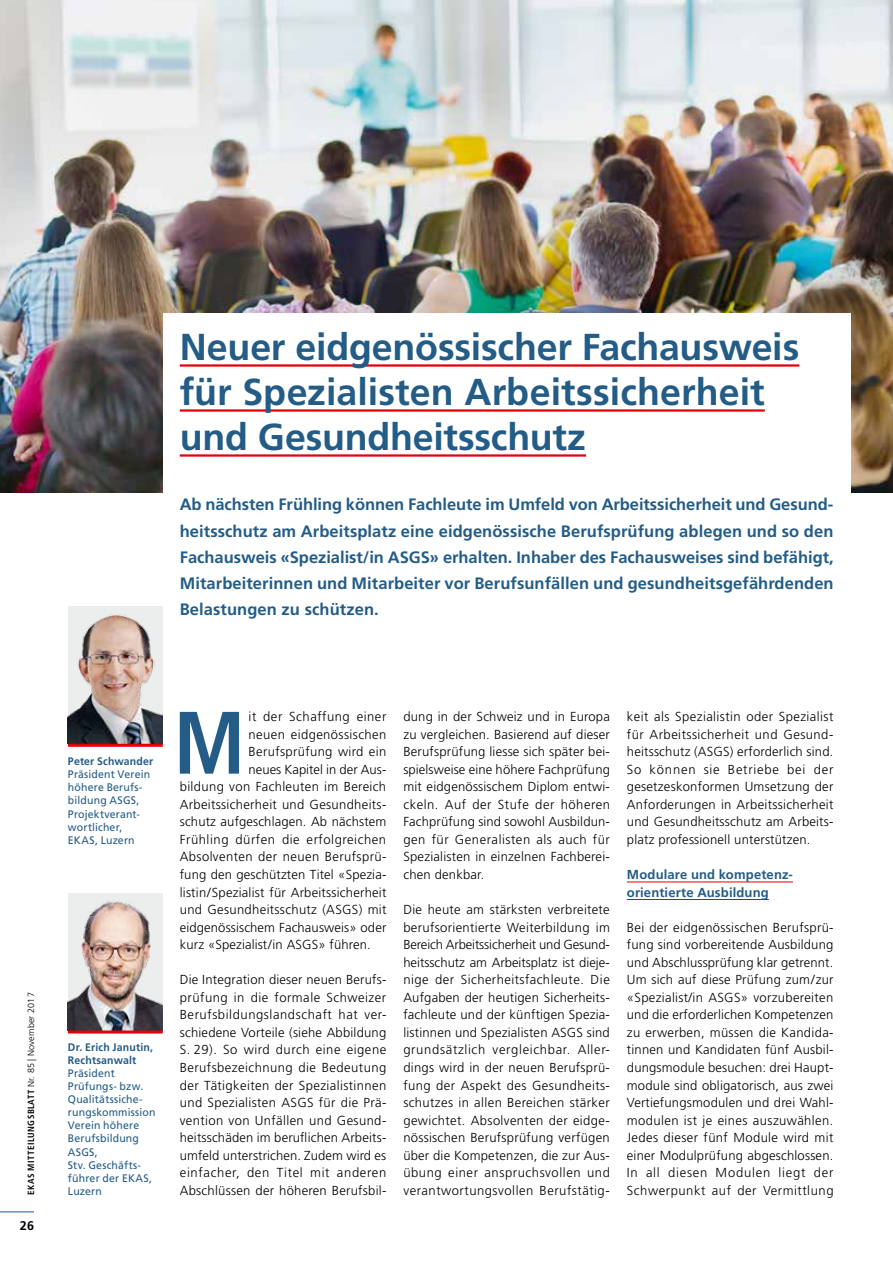
<style>
.page{position:relative;width:893px;height:1263px;background:#fff}
.page>*{position:absolute;margin:0;border:0;box-sizing:border-box;transform-origin:0 0}
.t1{font:700 condensed 88.5px "Frutiger LT Std";color:#235c86}
.t2{font:700 37.5px/45px "Frutiger LT Std";letter-spacing:-.005em;color:#235c86}
.t3{font:700 16.5px/26.2px "Frutiger LT Std";letter-spacing:.005em;color:#235c86;text-align:justify}
.t4{font:300 13.05px/17.5px "Frutiger LT Std";letter-spacing:.025em;color:#000;text-align:justify}
.t5{font:700 13.05px/17.5px "Frutiger LT Std";letter-spacing:.01em;color:#235c86}
.t6{font:300 13.05px "Frutiger LT Std";color:#000}
.t7{font:700 12.6px "Frutiger LT Std";color:#000}
.t8{font:10.95px/13.2px "Frutiger LT Std";letter-spacing:.015em;color:#235c86;scale:.96 1}
.t9{font:700 10.95px/13.2px "Frutiger LT Std";letter-spacing:.015em;color:#235c86;scale:.96 1}
.t10{font:700 condensed 9px "Frutiger LT Std";letter-spacing:.05em;color:#000}
.s1{font-weight:300;font-stretch:normal}
</style>
<div class="page">
<img style="left:0;top:0;width:893px;height:493px">
<div style="left:163px;top:313px;width:687px;height:232px;background:#fff"></div>
<hr style="left:627px;top:882px;width:166px;height:1px;background:#e3000b">
<hr style="left:627px;top:899px;width:142px;height:1px;background:#e3000b">
<hr style="left:180px;top:364px;width:619px;height:3px;background:#e3000b">
<hr style="left:180px;top:409px;width:585px;height:3px;background:#e3000b">
<hr style="left:180px;top:454px;width:406px;height:3px;background:#e3000b">
<img style="left:68px;top:606px;width:95px;height:138px">
<hr style="left:68px;top:744px;width:95px;height:3px;background:#e3000b">
<img style="left:68px;top:893px;width:95px;height:137px">
<hr style="left:68px;top:1030px;width:95px;height:3px;background:#e3000b">
<hr style="left:0;top:1211px;width:34px;height:1px;background:#235c86">
<h2 class="t2" style="left:180px;top:325px;width:621px">Neuer eidgenössischer Fachausweis für Spezialisten Arbeitssicherheit und Gesundheitsschutz</h2>
<p class="t3" style="left:180px;top:492px;width:655px">Ab nächsten Frühling können Fachleute im Umfeld von Arbeitssicherheit und Gesund&shy;heitsschutz am Arbeitsplatz eine eidgenössische Berufsprüfung ablegen und so den Fachausweis «Spezialist/in ASGS» erhalten. Inhaber des Fachausweises sind befähigt, Mitarbeiterinnen und Mitarbeiter vor Berufsunfällen und gesundheitsgefährdenden Belastungen zu schützen.</p>
<p class="t10" style="left:26px;top:1195px;width:204px;rotate:-90deg">EKAS MITTEILUNGSBLATT <span class="s1">Nr. 85 | November 2017</span></p>
<p class="t7" style="left:20px;top:1218px;width:16px">26</p>
<p class="t9" style="left:68px;top:755px;width:90px">Peter Schwander</p>
<p class="t8" style="left:68px;top:768px;width:87px">Präsident Verein höhere Berufs&shy;bildung ASGS,<br>Projektverant&shy;wortlicher,<br>EKAS, Luzern</p>
<p class="t9" style="left:68px;top:1040px;width:90px">Dr. Erich Janutin,<br>Rechtsanwalt</p>
<p class="t8" style="left:68px;top:1066px;width:93px">Präsident<br>Prüfungs- bzw.<br>Qualitätssiche&shy;rungskommission<br>Verein höhere<br>Berufsbildung<br>ASGS,<br>Stv. Geschäfts&shy;führer der EKAS,<br>Luzern</p>
<h1 class="t1" style="left:173px;top:690px;width:74px">M</h1>
<p class="t4" style="left:249px;top:708px;width:139px">it der Schaffung einer</p>
<p class="t4" style="left:249px;top:725px;width:139px">neuen eidgenössischen</p>
<p class="t4" style="left:249px;top:743px;width:139px">Berufsprüfung wird ein</p>
<p class="t6" style="left:249px;top:762px;width:139px">neues Kapitel in der Aus-</p>
<p class="t4" style="left:180px;top:778px;width:208px">bildung von Fachleuten im Bereich</p>
<p class="t4" style="left:180px;top:796px;width:208px">Arbeitssicherheit und Gesundheits-</p>
<p class="t4" style="left:180px;top:813px;width:208px">schutz aufgeschlagen. Ab nächstem</p>
<p class="t4" style="left:180px;top:831px;width:208px">Frühling dürfen die erfolgreichen</p>
<p class="t4" style="left:180px;top:848px;width:208px">Absolventen der neuen Berufsprü-</p>
<p class="t4" style="left:180px;top:866px;width:208px">fung den geschützten Titel «Spezia-</p>
<p class="t4" style="left:180px;top:883px;width:208px">listin/Spezialist für Arbeitssicherheit</p>
<p class="t4" style="left:180px;top:901px;width:208px">und Gesundheitsschutz (ASGS) mit</p>
<p class="t4" style="left:180px;top:918px;width:208px">eidgenössischem Fachausweis» oder</p>
<p class="t4" style="left:180px;top:936px;width:192px">kurz «Spezialist/in ASGS» führen.</p>
<p class="t4" style="left:180px;top:971px;width:208px">Die Integration dieser neuen Berufs&shy;prüfung in die formale Schweizer Berufsbildungslandschaft hat ver&shy;schiedene Vorteile (siehe Abbildung S. 29). So wird durch eine eigene Berufsbezeichnung die Bedeutung der Tätigkeiten der Spezialistinnen und Spezialisten ASGS für die Prä&shy;vention von Unfällen und Gesund&shy;heitsschäden im beruflichen Arbeits&shy;umfeld unterstrichen. Zudem wird es einfacher, den Titel mit anderen Abschlüssen der höheren Berufsbil-</p>
<p class="t4" style="left:403px;top:708px;width:208px">dung in der Schweiz und in Europa zu vergleichen. Basierend auf dieser Berufsprüfung liesse sich später bei&shy;spielsweise eine höhere Fachprüfung mit eidgenössischem Diplom entwi&shy;ckeln. Auf der Stufe der höheren Fachprüfung sind sowohl Ausbildun&shy;gen für Generalisten als auch für Spezialisten in einzelnen Fachberei&shy;chen denkbar.</p>
<p class="t4" style="left:403px;top:901px;width:208px">Die heute am stärksten verbreitete berufsorientierte Weiterbildung im Bereich Arbeitssicherheit und Gesund&shy;heitsschutz am Arbeitsplatz ist dieje&shy;nige der Sicherheitsfachleute. Die Aufgaben der heutigen Sicherheits&shy;fachleute und der künftigen Spezia&shy;listinnen und Spezialisten ASGS sind grundsätzlich vergleichbar. Aller&shy;dings wird in der neuen Berufsprü&shy;fung der Aspekt des Gesundheits&shy;schutzes in allen Bereichen stärker gewichtet. Absolventen der eidge&shy;nössischen Berufsprüfung verfügen über die Kompetenzen, die zur Aus&shy;übung einer anspruchsvollen und verantwortungsvollen Berufstätig-</p>
<p class="t4" style="left:627px;top:708px;width:208px">keit als Spezialistin oder Spezialist für Arbeitssicherheit und Gesund&shy;heitsschutz (ASGS) erforderlich sind.<br>So können sie Betriebe bei der gesetzeskonformen Umsetzung der Anforderungen in Arbeitssicherheit und Gesundheitsschutz am Arbeits&shy;platz professionell unterstützen.</p>
<p class="t5" style="left:627px;top:866px;width:167px">Modulare und kompetenz&shy;orientierte Ausbildung</p>
<p class="t4" style="left:627px;top:918px;width:208px">Bei der eidgenössischen Berufsprü&shy;fung sind vorbereitende Ausbildung und Abschlussprüfung klar getrennt.<br>Um sich auf diese Prüfung zum/zur «Spezialist/in ASGS» vorzubereiten und die erforderlichen Kompetenzen zu erwerben, müssen die Kandida&shy;tinnen und Kandidaten fünf Ausbil&shy;dungsmodule besuchen: drei Haupt&shy;module sind obligatorisch, aus zwei Vertiefungsmodulen und drei Wahl&shy;modulen ist je eines auszuwählen.<br>Jedes dieser fünf Module wird mit einer Modulprüfung abgeschlossen.<br>In all diesen Modulen liegt der Schwerpunkt auf der Vermittlung</p>
</div>
